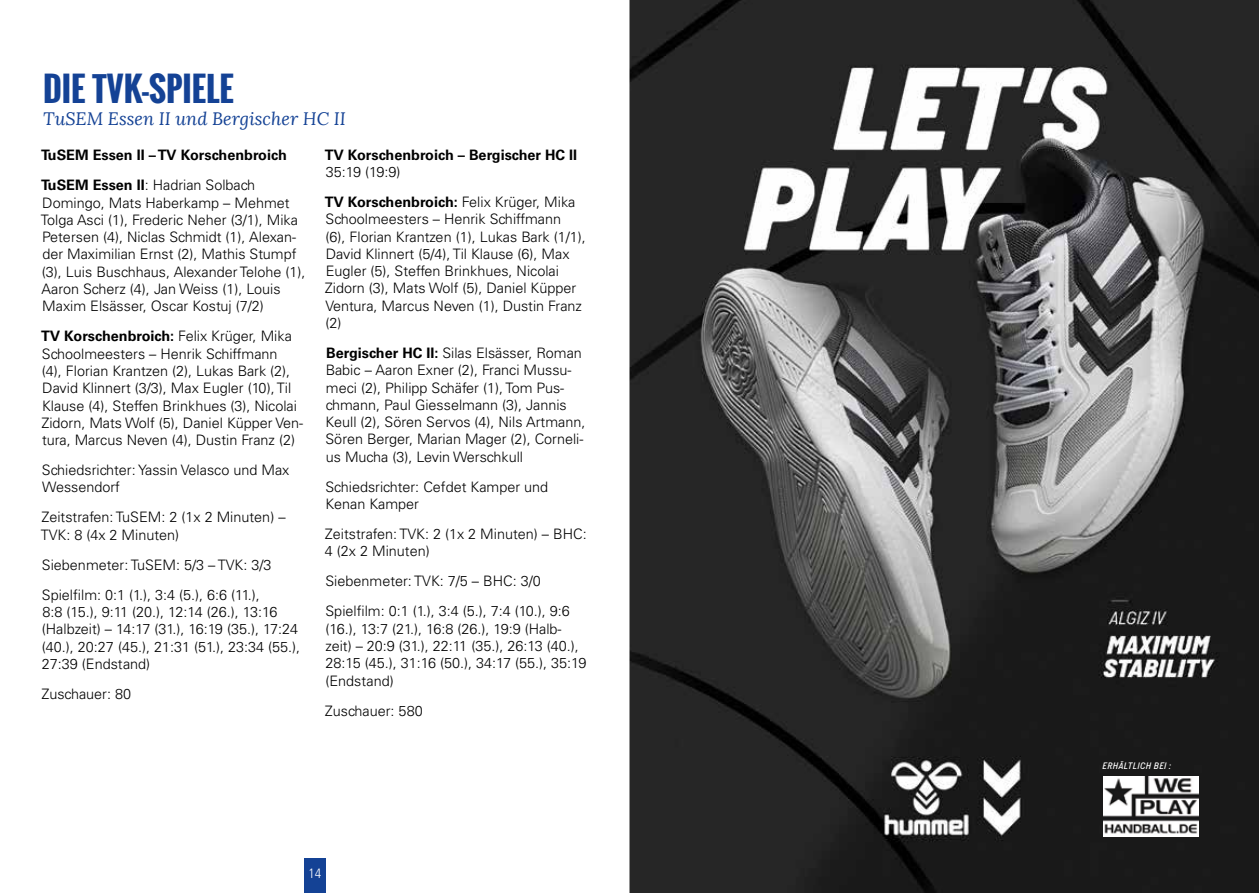
<style>
.page{position:relative;width:1259px;height:893px;background:#fff}
.page>*{position:absolute;margin:0;border:0;box-sizing:border-box;transform-origin:0 0}
.t1{font:700 33px "Oswald";color:#144295}
.t2{font:italic 18px "Lora";color:#144295}
.t3{font:300 14.4px/17.2px "Univers";color:#000}
.t4{font:700 14.4px/30px "Univers";color:#000}
.t5{font:300 condensed 13.5px "Frutiger";color:#fff}
.t6{font:italic 500 9.6px "Hummel Plate";letter-spacing:.05em;color:#fff}
.s1{font-weight:300}
.s2{font-weight:700}
</style>
<div class="page">
<div style="left:304px;top:859px;width:21px;height:34px;background:#144295"></div>
<img style="left:629px;top:0;width:630px;height:893px">
<img style="left:1103px;top:776px;width:96px;height:60px">
<h1 class="t1" style="left:43px;top:64px;width:192px">DIE TVK-SPIELE</h1>
<p class="t2" style="left:43px;top:107px;width:304px">TuSEM Essen II und Bergischer HC II</p>
<p class="t4" style="left:41px;top:140px;width:247px">TuSEM Essen II – TV Korschenbroich<br>TuSEM Essen II<span class="s1">: Hadrian Solbach</span></p>
<p class="t3" style="left:41px;top:194px;width:266px">Domingo, Mats Haberkamp – Mehmet Tolga Asci (1), Frederic Neher (3/1), Mika Petersen (4), Niclas Schmidt (1), Alexan&shy;der Maximilian Ernst (2), Mathis Stumpf (3), Luis Buschhaus, Alexander Telohe (1), Aaron Scherz (4), Jan Weiss (1), Louis Maxim Elsässer, Oscar Kostuj (7/2)</p>
<p class="t3" style="left:41px;top:328px;width:263px"><span class="s2">TV Korschenbroich:</span> Felix Krüger, Mika Schoolmeesters – Henrik Schiffmann<br>(4), Florian Krantzen (2), Lukas Bark (2), David Klinnert (3/3), Max Eugler (10), Til Klause (4), Steffen Brinkhues (3), Nicolai Zidorn, Mats Wolf (5), Daniel Küpper Ven&shy;tura, Marcus Neven (4), Dustin Franz (2)</p>
<p class="t3" style="left:42px;top:461px;width:249px">Schiedsrichter: Yassin Velasco und Max<br>Wessendorf</p>
<p class="t3" style="left:41px;top:509px;width:246px">Zeitstrafen: TuSEM: 2 (1x 2 Minuten) –<br>TVK: 8 (4x 2 Minuten)</p>
<p class="t3" style="left:42px;top:550px;width:231px;line-height:30px">Siebenmeter: TuSEM: 5/3 – TVK: 3/3<br>Spielfilm: 0:1 (1.), 3:4 (5.), 6:6 (11.),</p>
<p class="t3" style="left:42px;top:603px;width:260px">8:8 (15.), 9:11 (20.), 12:14 (26.), 13:16 (Halbzeit) – 14:17 (31.), 16:19 (35.), 17:24 (40.), 20:27 (45.), 21:31 (51.), 23:34 (55.), 27:39 (Endstand)</p>
<p class="t3" style="left:41px;top:685px;width:91px">Zuschauer: 80</p>
<p class="t4" style="left:325px;top:140px;width:254px">TV Korschenbroich – Bergischer HC II</p>
<p class="t3" style="left:325px;top:157px;width:252px;line-height:30px">35:19 (19:9)<br><span class="s2">TV Korschenbroich:</span> Felix Krüger, Mika</p>
<p class="t3" style="left:325px;top:211px;width:262px">Schoolmeesters – Henrik Schiffmann<br>(6), Florian Krantzen (1), Lukas Bark (1/1), David Klinnert (5/4), Til Klause (6), Max Eugler (5), Steffen Brinkhues, Nicolai Zidorn (3), Mats Wolf (5), Daniel Küpper Ventura, Marcus Neven (1), Dustin Franz (2)</p>
<p class="t3" style="left:325px;top:344px;width:261px"><span class="s2">Bergischer HC II:</span> Silas Elsässer, Roman Babic – Aaron Exner (2), Franci Mussu&shy;meci (2), Philipp Schäfer (1), Tom Pus&shy;chmann, Paul Giesselmann (3), Jannis Keull (2), Sören Servos (4), Nils Artmann, Sören Berger, Marian Mager (2), Corneli&shy;us Mucha (3), Levin Werschkull</p>
<p class="t3" style="left:325px;top:478px;width:224px">Schiedsrichter: Cefdet Kamper und<br>Kenan Kamper</p>
<p class="t3" style="left:325px;top:525px;width:263px">Zeitstrafen: TVK: 2 (1x 2 Minuten) – BHC:<br>4 (2x 2 Minuten)</p>
<p class="t3" style="left:325px;top:566px;width:246px;line-height:30px">Siebenmeter: TVK: 7/5 – BHC: 3/0<br>Spielfilm: 0:1 (1.), 3:4 (5.), 7:4 (10.), 9:6</p>
<p class="t3" style="left:325px;top:620px;width:263px">(16.), 13:7 (21.), 16:8 (26.), 19:9 (Halb&shy;zeit) – 20:9 (31.), 22:11 (35.), 26:13 (40.), 28:15 (45.), 31:16 (50.), 34:17 (55.), 35:19 (Endstand)</p>
<p class="t3" style="left:325px;top:702px;width:99px">Zuschauer: 580</p>
<p class="t5" style="left:308px;top:865px;width:14px">14</p>
<p class="t6" style="left:1102px;top:759px;width:70px">ERHÄLTLICH BEI :</p>
</div>
